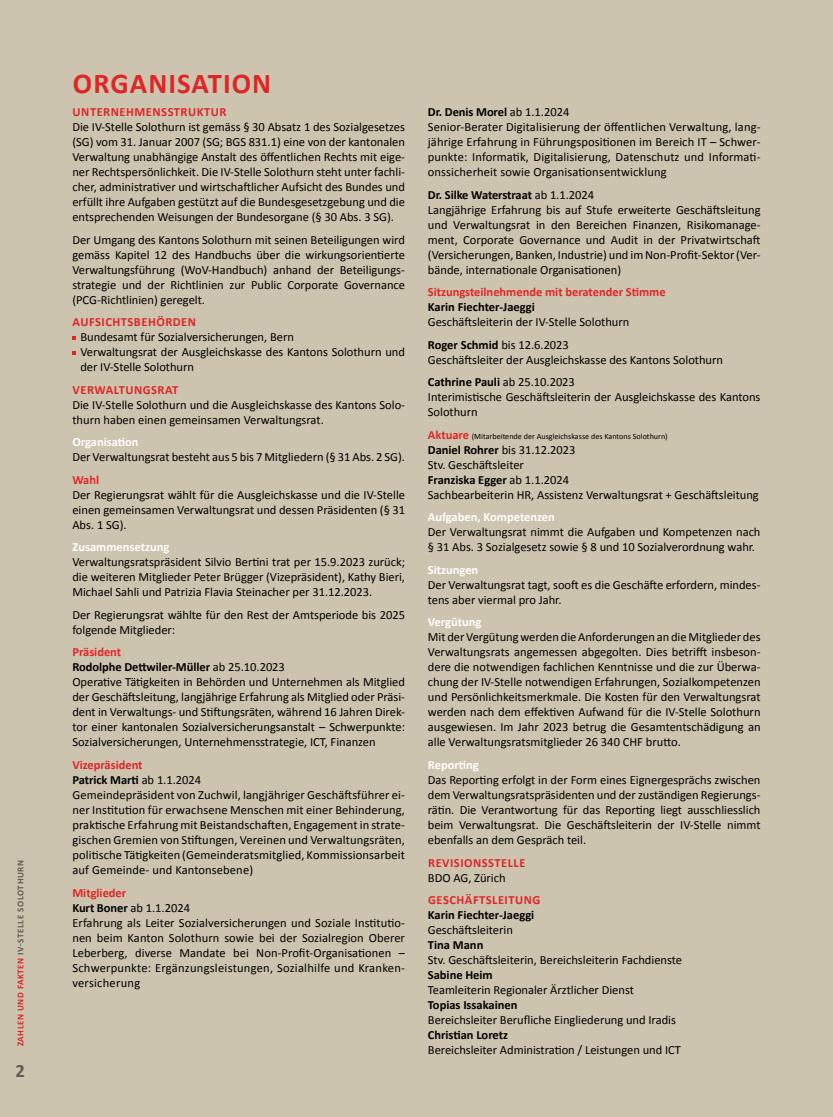
<style>
.page{position:relative;width:833px;height:1117px;background:#fff}
.page>*{position:absolute;margin:0;border:0;box-sizing:border-box;transform-origin:0 0}
.t1{font:700 28.75px "Calibri";letter-spacing:.035em;color:#df2625}
.t2{font:700 18.75px "Calibri";color:#615c58}
.t3{font:12.5px/15px "Calibri";color:#000}
.t4{font:700 12.5px "Calibri";color:#000}
.t5{font:700 12.5px "Calibri";letter-spacing:.04em;color:#df2625}
.t6{font:700 12.5px "Calibri";color:#fff}
.t7{font:700 12.5px "Calibri";color:#df2625}
.t8{font:700 9px "Calibri";letter-spacing:.065em;color:#615c58}
.t9{font:8.12px "Calibri";color:#000}
.s1{color:#df2625}
.s2{font-weight:700;color:#df2625}
.s3{font-weight:700}
.s4{font-weight:700;font-size:12.5px;color:#df2625}
</style>
<div class="page">
<div style="left:0;top:0;width:833px;height:1116px;background:#cdc4b0"></div>
<svg style="left:72px;top:336px;width:4px;height:4px"></svg>
<svg style="left:72px;top:351px;width:4px;height:4px"></svg>
<p class="t8" style="left:14px;top:1046px;width:188px;rotate:-90deg"><span class="s1">ZAHLEN UND FAKTEN</span> IV-STELLE SOLOTHURN</p>
<h2 class="t2" style="left:15px;top:1056px;width:11px">2</h2>
<h1 class="t1" style="left:73px;top:63px;width:200px">ORGANISATION</h1>
<p class="t5" style="left:73px;top:103px;width:155px">UNTERNEHMENSSTRUKTUR</p>
<p class="t3" style="left:72px;top:119px;width:334px;text-align:justify">Die IV-Stelle Solothurn ist gemäss § 30 Absatz 1 des Sozialgesetzes (SG) vom 31. Januar 2007 (SG; BGS 831.1) eine von der kantonalen Verwaltung unabhängige Anstalt des öffentlichen Rechts mit eige&shy;ner Rechtspersönlichkeit. Die IV-Stelle Solothurn steht unter fachli&shy;cher, administrativer und wirtschaftlicher Aufsicht des Bundes und erfüllt ihre Aufgaben gestützt auf die Bundesgesetzgebung und die entsprechenden Weisungen der Bundesorgane (§ 30 Abs. 3 SG).</p>
<p class="t3" style="left:72px;top:231px;width:334px;text-align:justify">Der Umgang des Kantons Solothurn mit seinen Beteiligungen wird gemäss Kapitel 12 des Handbuchs über die wirkungsorientierte Verwaltungsführung (WoV-Handbuch) anhand der Beteiligungs&shy;strategie und der Richtlinien zur Public Corporate Governance (PCG-Richtlinien) geregelt.</p>
<p class="t5" style="left:73px;top:313px;width:125px">AUFSICHTSBEHÖRDEN</p>
<p class="t3" style="left:80px;top:329px;width:326px">Bundesamt für Sozialversicherungen, Bern<br>Verwaltungsrat der Ausgleichskasse des Kantons Solothurn und der IV-Stelle Solothurn</p>
<p class="t5" style="left:73px;top:380px;width:107px">VERWALTUNGSRAT</p>
<p class="t3" style="left:72px;top:396px;width:334px">Die IV-Stelle Solothurn und die Ausgleichskasse des Kantons Solo&shy;thurn haben einen gemeinsamen Verwaltungsrat.</p>
<p class="t6" style="left:72px;top:433px;width:68px">Organisation</p>
<p class="t3" style="left:72px;top:449px;width:334px">Der Verwaltungsrat besteht aus 5 bis 7 Mitgliedern (§ 31 Abs. 2 SG).</p>
<p class="t5" style="left:72px;top:470px;width:28px">Wahl</p>
<p class="t3" style="left:72px;top:486px;width:334px;text-align:justify">Der Regierungsrat wählt für die Ausgleichskasse und die IV-Stelle einen gemeinsamen Verwaltungsrat und dessen Präsidenten (§ 31<br>Abs. 1 SG).</p>
<p class="t6" style="left:72px;top:538px;width:98px">Zusammensetzung</p>
<p class="t3" style="left:72px;top:554px;width:334px;text-align:justify">Verwaltungsratspräsident Silvio Bertini trat per 15.9.2023 zurück; die weiteren Mitglieder Peter Brügger (Vizepräsident), Kathy Bieri, Michael Sahli und Patrizia Flavia Steinacher per 31.12.2023.</p>
<p class="t3" style="left:72px;top:606px;width:334px">Der Regierungsrat wählte für den Rest der Amtsperiode bis 2025 folgende Mitglieder:</p>
<p class="t3" style="left:72px;top:644px;width:334px"><span class="s2">Präsident<br></span><span class="s3">Rodolphe Dettwiler-Müller</span> ab 25.10.2023<br>Operative Tätigkeiten in Behörden und Unternehmen als Mitglied der Geschäftsleitung, langjährige Erfahrung als Mitglied oder Präsi&shy;dent in Verwaltungs- und Stiftungsräten, während 16 Jahren Direk&shy;tor einer kantonalen Sozialversicherungsanstalt – Schwerpunkte:<br>Sozialversicherungen, Unternehmensstrategie, ICT, Finanzen</p>
<p class="t3" style="left:72px;top:756px;width:334px"><span class="s2">Vizepräsident<br></span><span class="s3">Patrick Marti</span> ab 1.1.2024<br>Gemeindepräsident von Zuchwil, langjähriger Geschäftsführer ei&shy;ner Institution für erwachsene Menschen mit einer Behinderung, praktische Erfahrung mit Beistandschaften, Engagement in strate&shy;gischen Gremien von Stiftungen, Vereinen und Verwaltungsräten, politische Tätigkeiten (Gemeinderatsmitglied, Kommissionsarbeit auf Gemeinde- und Kantonsebene)</p>
<p class="t3" style="left:72px;top:884px;width:334px"><span class="s2">Mitglieder<br></span><span class="s3">Kurt Boner</span> ab 1.1.2024<br>Erfahrung als Leiter Sozialversicherungen und Soziale Institutio&shy;nen beim Kanton Solothurn sowie bei der Sozialregion Oberer Leberberg, diverse Mandate bei Non-Profit-Organisationen – Schwerpunkte: Ergänzungsleistungen, Sozialhilfe und Kranken&shy;versicherung</p>
<p class="t3" style="left:428px;top:104px;width:334px"><span class="s3">Dr. Denis Morel</span> ab 1.1.2024<br>Senior-Berater Digitalisierung der öffentlichen Verwaltung, lang&shy;jährige Erfahrung in Führungspositionen im Bereich IT – Schwer&shy;punkte: Informatik, Digitalisierung, Datenschutz und Informati&shy;onssicherheit sowie Organisationsentwicklung</p>
<p class="t3" style="left:428px;top:186px;width:334px"><span class="s3">Dr. Silke Waterstraat</span> ab 1.1.2024<br>Langjährige Erfahrung bis auf Stufe erweiterte Geschäftsleitung und Verwaltungsrat in den Bereichen Finanzen, Risikomanage&shy;ment, Corporate Governance und Audit in der Privatwirtschaft (Versicherungen, Banken, Industrie) und im Non-Profit-Sektor (Ver&shy;bände, internationale Organisationen)</p>
<p class="t7" style="left:428px;top:283px;width:239px">Sitzungsteilnehmende mit beratender Stimme</p>
<p class="t4" style="left:428px;top:298px;width:108px">Karin Fiechter-Jaeggi</p>
<p class="t3" style="left:428px;top:310px;width:203px;line-height:22.5px">Geschäftsleiterin der IV-Stelle Solothurn<br><span class="s3">Roger Schmid</span> bis 12.6.2023</p>
<p class="t3" style="left:428px;top:348px;width:297px;line-height:22.5px">Geschäftsleiter der Ausgleichskasse des Kantons Solothurn<br><span class="s3">Cathrine Pauli</span> ab 25.10.2023</p>
<p class="t3" style="left:428px;top:389px;width:334px">Interimistische Geschäftsleiterin der Ausgleichskasse des Kantons<br>Solothurn</p>
<p class="t9" style="left:428px;top:430px;width:241px"><span class="s4">Aktuare</span> (Mitarbeitende der Ausgleichskasse des Kantons Solothurn)</p>
<p class="t3" style="left:428px;top:441px;width:332px"><span class="s3">Daniel Rohrer</span> bis 31.12.2023<br>Stv. Geschäftsleiter<br><span class="s3">Franziska Egger</span> ab 1.1.2024<br>Sachbearbeiterin HR, Assistenz Verwaltungsrat + Geschäftsleitung</p>
<p class="t6" style="left:428px;top:508px;width:128px">Aufgaben, Kompetenzen</p>
<p class="t3" style="left:428px;top:524px;width:334px">Der Verwaltungsrat nimmt die Aufgaben und Kompetenzen nach § 31 Abs. 3 Sozialgesetz sowie § 8 und 10 Sozialverordnung wahr.</p>
<p class="t6" style="left:428px;top:560px;width:52px">Sitzungen</p>
<p class="t3" style="left:428px;top:576px;width:334px">Der Verwaltungsrat tagt, sooft es die Geschäfte erfordern, mindes&shy;tens aber viermal pro Jahr.</p>
<p class="t6" style="left:428px;top:613px;width:55px">Vergütung</p>
<p class="t3" style="left:428px;top:629px;width:334px;text-align:justify">Mit der Vergütung werden die Anforderungen an die Mitglieder des Verwaltungsrats angemessen abgegolten. Dies betrifft insbeson&shy;dere die notwendigen fachlichen Kenntnisse und die zur Überwa&shy;chung der IV-Stelle notwendigen Erfahrungen, Sozialkompetenzen und Persönlichkeitsmerkmale. Die Kosten für den Verwaltungsrat werden nach dem effektiven Aufwand für die IV-Stelle Solothurn ausgewiesen. Im Jahr 2023 betrug die Gesamtentschädigung an alle Verwaltungsratsmitglieder 26 340 CHF brutto.</p>
<p class="t6" style="left:428px;top:755px;width:52px">Reporting</p>
<p class="t3" style="left:428px;top:771px;width:334px;text-align:justify">Das Reporting erfolgt in der Form eines Eignergesprächs zwischen dem Verwaltungsratspräsidenten und der zuständigen Regierungs&shy;rätin. Die Verantwortung für das Reporting liegt ausschliesslich beim Verwaltungsrat. Die Geschäftsleiterin der IV-Stelle nimmt ebenfalls an dem Gespräch teil.</p>
<p class="t5" style="left:428px;top:853px;width:99px">REVISIONSSTELLE</p>
<p class="t3" style="left:428px;top:869px;width:79px">BDO AG, Zürich</p>
<p class="t5" style="left:428px;top:890px;width:114px">GESCHÄFTSLEITUNG</p>
<p class="t4" style="left:428px;top:905px;width:108px">Karin Fiechter-Jaeggi</p>
<p class="t3" style="left:428px;top:921px;width:86px">Geschäftsleiterin</p>
<p class="t4" style="left:428px;top:935px;width:57px">Tina Mann</p>
<p class="t3" style="left:428px;top:951px;width:256px">Stv. Geschäftsleiterin, Bereichsleiterin Fachdienste</p>
<p class="t4" style="left:428px;top:965px;width:66px">Sabine Heim</p>
<p class="t3" style="left:428px;top:981px;width:207px">Teamleiterin Regionaler Ärztlicher Dienst</p>
<p class="t4" style="left:428px;top:995px;width:91px">Topias Issakainen</p>
<p class="t3" style="left:428px;top:1011px;width:249px">Bereichsleiter Berufliche Eingliederung und Iradis</p>
<p class="t4" style="left:428px;top:1025px;width:82px">Christian Loretz</p>
<p class="t3" style="left:428px;top:1041px;width:255px">Bereichsleiter Administration / Leistungen und ICT</p>
</div>
